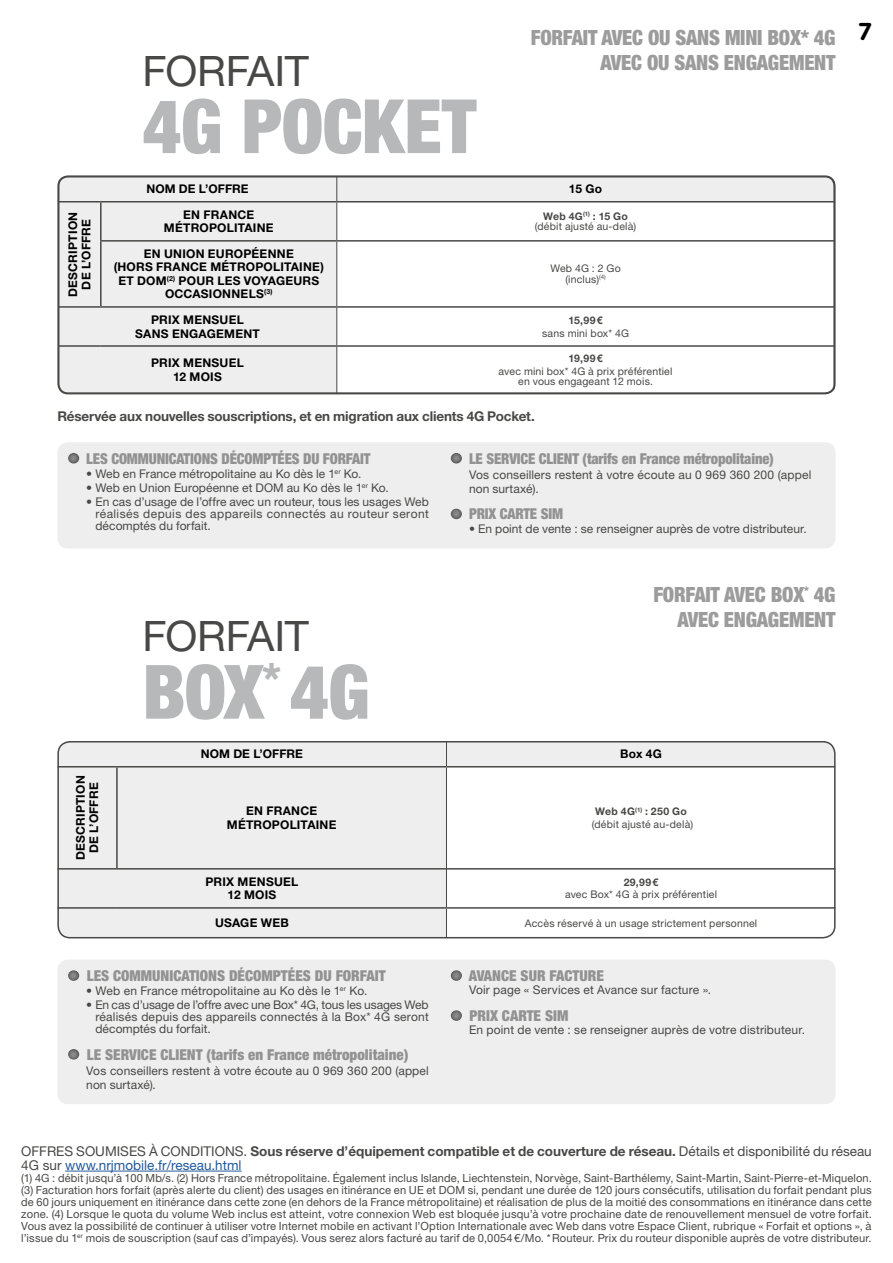
<style>
.page{position:relative;width:893px;height:1263px;background:#fff}
.page>*{position:absolute;margin:0;border:0;box-sizing:border-box;transform-origin:0 0}
.t1{font:900 condensed 75px "Helvetica Neue LT Std";letter-spacing:-.01em;color:#b7b8b9}
.t2{font:42px "Helvetica Neue LT Std";letter-spacing:-.01em;color:#484847}
.t3{font:900 condensed 21px/25.2px "Helvetica Neue LT Std";letter-spacing:-.01em;color:#9c9c9d}
.t4{font:900 condensed 15px "Helvetica Neue LT Std";color:#919291}
.t5{font:13.5px/13.5px "Helvetica Neue LT Std";color:#484847}
.t6{font:700 13.5px "Helvetica Neue LT Std";letter-spacing:-.01em;color:#484847}
.t7{font:12px/12px "Helvetica Neue LT Std";letter-spacing:.01em;color:#484847;text-align:justify}
.t8{font:700 12px/13.5px "Helvetica Neue LT Std";letter-spacing:.02em;color:#000;text-align:center}
.t9{font:700 12px "Helvetica Neue LT Std";color:#000}
.t10{font:11.25px/12px "Helvetica Neue LT Std";letter-spacing:.01em;color:#484847;text-align:justify}
.t11{font:10.5px/10.5px "Helvetica Neue LT Std";letter-spacing:.02em;color:#484847;text-align:center}
.t12{font:700 10.5px "Helvetica Neue LT Std";letter-spacing:.04em;color:#484847}
.s1{font-weight:700}
.s2{color:#22599b}
</style>
<div class="page">
<div style="left:57px;top:442px;width:779px;height:107px;background:#eee;border-radius:11px"></div>
<div style="left:68px;top:450px;width:13px;height:14px;background:#000;opacity:.75"></div>
<div style="left:451px;top:450px;width:13px;height:14px;background:#000;opacity:.75"></div>
<div style="left:451px;top:506px;width:13px;height:13px;background:#000;opacity:.75"></div>
<div style="left:60px;top:178px;width:773px;height:216px;background:#eee"></div>
<svg style="left:337px;top:202px;width:496px;height:192px"></svg>
<hr style="left:100px;top:202px;width:2px;height:38px;background:#484847">
<hr style="left:100px;top:242px;width:2px;height:64px;background:#484847">
<hr style="left:58px;top:306px;width:43px;height:2px;background:#484847">
<hr style="left:101px;top:306px;width:235px;height:2px;background:#484847">
<hr style="left:337px;top:306px;width:497px;height:2px;background:#484847">
<hr style="left:58px;top:345px;width:43px;height:2px;background:#484847">
<hr style="left:101px;top:345px;width:235px;height:2px;background:#484847">
<hr style="left:337px;top:345px;width:497px;height:2px;background:#484847">
<svg style="left:336px;top:178px;width:1px;height:23px"></svg>
<hr style="left:336px;top:202px;width:1px;height:38px;background:#484847">
<hr style="left:336px;top:242px;width:1px;height:65px;background:#484847">
<hr style="left:336px;top:307px;width:1px;height:39px;background:#484847">
<hr style="left:336px;top:346px;width:1px;height:48px;background:#484847">
<hr style="left:834px;top:346px;width:1px;height:48px;background:#484847">
<hr style="left:58px;top:201px;width:43px;height:1px;background:#484847">
<hr style="left:101px;top:201px;width:236px;height:1px;background:#484847">
<hr style="left:337px;top:201px;width:497px;height:1px;background:#484847">
<hr style="left:100px;top:240px;width:237px;height:2px;background:#484847">
<hr style="left:337px;top:240px;width:497px;height:2px;background:#484847">
<div style="left:57px;top:175px;width:779px;height:219px;border:2px solid #484847;border-radius:10px"></div>
<hr style="left:65px;top:1171px;width:177px;height:1px;background:#22599b">
<div style="left:59px;top:741px;width:774px;height:197px;background:#eee"></div>
<svg style="left:447px;top:767px;width:389px;height:171px"></svg>
<hr style="left:116px;top:767px;width:2px;height:101px;background:#484847">
<hr style="left:57px;top:868px;width:60px;height:1px;background:#484847">
<hr style="left:117px;top:868px;width:329px;height:1px;background:#484847">
<hr style="left:447px;top:868px;width:389px;height:1px;background:#484847">
<svg style="left:446px;top:744px;width:1px;height:22px"></svg>
<hr style="left:446px;top:767px;width:1px;height:102px;background:#484847">
<hr style="left:446px;top:869px;width:1px;height:38px;background:#484847">
<svg style="left:446px;top:909px;width:1px;height:26px"></svg>
<hr style="left:57px;top:766px;width:60px;height:1px;background:#484847">
<hr style="left:117px;top:766px;width:329px;height:1px;background:#484847">
<hr style="left:446px;top:766px;width:390px;height:1px;background:#484847">
<hr style="left:57px;top:907px;width:60px;height:2px;background:#484847">
<hr style="left:117px;top:907px;width:329px;height:2px;background:#484847">
<hr style="left:446px;top:907px;width:390px;height:2px;background:#484847">
<div style="left:57px;top:741px;width:779px;height:197px;border:2px solid #484847;border-radius:12px"></div>
<div style="left:57px;top:959px;width:779px;height:145px;background:#eee;border-radius:11px"></div>
<div style="left:68px;top:967px;width:13px;height:14px;background:#000;opacity:.75"></div>
<div style="left:68px;top:1046px;width:13px;height:14px;background:#000;opacity:.75"></div>
<div style="left:451px;top:967px;width:13px;height:14px;background:#000;opacity:.75"></div>
<div style="left:451px;top:1007px;width:13px;height:14px;background:#000;opacity:.75"></div>
<h3 class="t3" style="left:600px;top:24px;width:273px;text-indent:-70px">FORFAIT AVEC OU SANS MINI BOX* 4G <sup>7<br></sup>AVEC OU SANS ENGAGEMENT</h3>
<h2 class="t2" style="left:142px;top:46px;width:168px">FORFAIT</h2>
<h1 class="t1" style="left:142px;top:80px;width:335px">4G POCKET</h1>
<p class="t9" style="left:147px;top:182px;width:104px">NOM DE L’OFFRE</p>
<p class="t8" style="left:569px;top:182px;width:35px">15 Go</p>
<p class="t8" style="left:66px;top:297px;width:86px;rotate:-90deg">DESCRIPTION<br>DE L’OFFRE</p>
<p class="t8" style="left:164px;top:208px;width:111px">EN FRANCE<br>MÉTROPOLITAINE</p>
<p class="t11" style="left:535px;top:211px;width:103px"><span class="s1">Web 4G</span><sup>(1)</sup> <span class="s1">: 15 Go </span>(débit ajusté au-delà)</p>
<p class="t8" style="left:114px;top:247px;width:212px">EN UNION EUROPÉENNE<br>(HORS FRANCE MÉTROPOLITAINE)<br>ET DOM<sup>(2)</sup> POUR LES VOYAGEURS<br>OCCASIONNELS<sup>(3)</sup></p>
<p class="t11" style="left:550px;top:263px;width:72px">Web 4G : 2 Go (inclus)<sup>(4)</sup></p>
<p class="t8" style="left:135px;top:313px;width:126px">PRIX MENSUEL<br>SANS ENGAGEMENT</p>
<p class="t12" style="left:568px;top:314px;width:36px">15,99€</p>
<p class="t11" style="left:542px;top:327px;width:88px">sans mini box* 4G</p>
<p class="t8" style="left:151px;top:356px;width:94px">PRIX MENSUEL<br>12 MOIS</p>
<p class="t12" style="left:568px;top:352px;width:36px">19,99€</p>
<p class="t11" style="left:499px;top:365px;width:175px">avec mini box* 4G à prix préférentiel en vous engageant 12 mois.</p>
<p class="t6" style="left:57px;top:408px;width:479px">Réservée aux nouvelles souscriptions, et en migration aux clients 4G Pocket.</p>
<h3 class="t4" style="left:86px;top:449px;width:286px">LES COMMUNICATIONS DÉCOMPTÉES DU FORFAIT</h3>
<p class="t7" style="left:86px;top:467px;width:277px">• Web en France métropolitaine au Ko dès le 1<sup>er</sup> Ko.</p>
<p class="t7" style="left:86px;top:481px;width:304px">• Web en Union Européenne et DOM au Ko dès le 1<sup>er</sup> Ko.</p>
<p class="t7" style="left:95px;top:495px;width:335px;text-indent:-9px">• En cas d’usage de l’offre avec un routeur, tous les usages Web réalisés depuis des appareils connectés au routeur seront décomptés du forfait.</p>
<h2 class="t2" style="left:142px;top:611px;width:168px">FORFAIT</h2>
<h1 class="t1" style="left:142px;top:646px;width:229px">BOX<sup>*</sup> 4G</h1>
<h3 class="t4" style="left:469px;top:449px;width:306px">LE SERVICE CLIENT (tarifs en France métropolitaine)</h3>
<p class="t7" style="left:469px;top:468px;width:344px;line-height:13.5px">Vos conseillers restent à votre écoute au 0 969 360 200 (appel non surtaxé).</p>
<h3 class="t4" style="left:469px;top:505px;width:96px">PRIX CARTE SIM</h3>
<p class="t7" style="left:469px;top:522px;width:339px">• En point de vente : se renseigner auprès de votre distributeur.</p>
<h3 class="t3" style="left:653px;top:581px;width:184px;text-align:right">FORFAIT AVEC BOX<sup>*</sup> 4G<br>AVEC ENGAGEMENT</h3>
<p class="t8" style="left:73px;top:860px;width:86px;rotate:-90deg">DESCRIPTION<br>DE L’OFFRE</p>
<p class="t9" style="left:201px;top:746px;width:104px">NOM DE L’OFFRE</p>
<p class="t8" style="left:620px;top:747px;width:43px">Box 4G</p>
<p class="t8" style="left:227px;top:804px;width:111px">EN FRANCE<br>MÉTROPOLITAINE</p>
<p class="t11" style="left:592px;top:805px;width:103px;line-height:12.6px"><span class="s1">Web 4G</span><sup>(1)</sup> <span class="s1">: 250 Go </span>(débit ajusté au-delà)</p>
<p class="t8" style="left:205px;top:875px;width:94px">PRIX MENSUEL<br>12 MOIS</p>
<p class="t12" style="left:624px;top:875px;width:36px">29,99€</p>
<p class="t11" style="left:565px;top:889px;width:153px">avec Box* 4G à prix préférentiel</p>
<p class="t8" style="left:215px;top:916px;width:75px">USAGE WEB</p>
<p class="t11" style="left:525px;top:917px;width:234px">Accès réservé à un usage strictement personnel</p>
<h3 class="t4" style="left:87px;top:966px;width:300px">LES COMMUNICATIONS DÉCOMPTÉES DU FORFAIT</h3>
<p class="t7" style="left:86px;top:984px;width:283px">• Web en France métropolitaine au Ko dès le 1<sup>er</sup> Ko.</p>
<p class="t7" style="left:95px;top:999px;width:335px;text-indent:-9px">• En cas d’usage de l’offre avec une Box* 4G, tous les usages Web réalisés depuis des appareils connectés à la Box* 4G seront décomptés du forfait.</p>
<h3 class="t4" style="left:87px;top:1045px;width:323px">LE SERVICE CLIENT (tarifs en France métropolitaine)</h3>
<p class="t7" style="left:86px;top:1064px;width:344px;line-height:13.5px">Vos conseillers restent à votre écoute au 0 969 360 200 (appel non surtaxé).</p>
<h3 class="t4" style="left:469px;top:966px;width:137px">AVANCE SUR FACTURE</h3>
<p class="t7" style="left:469px;top:984px;width:244px">Voir page « Services et Avance sur facture ».</p>
<h3 class="t4" style="left:469px;top:1006px;width:100px">PRIX CARTE SIM</h3>
<p class="t7" style="left:469px;top:1024px;width:337px">En point de vente : se renseigner auprès de votre distributeur.</p>
<p class="t5" style="left:21px;top:1144px;width:852px">OFFRES SOUMISES À CONDITIONS. <span class="s1">Sous réserve d’équipement compatible et de couverture de réseau.</span> Détails et disponibilité du réseau<br>4G sur <span class="s2">www.nrjmobile.fr/reseau.html</span></p>
<p class="t10" style="left:21px;top:1171px;width:852px">(1) 4G : débit jusqu’à 100 Mb/s. (2) Hors France métropolitaine. Également inclus Islande, Liechtenstein, Norvège, Saint-Barthélemy, Saint-Martin, Saint-Pierre-et-Miquelon. (3) Facturation hors forfait (après alerte du client) des usages en itinérance en UE et DOM si, pendant une durée de 120 jours consécutifs, utilisation du forfait pendant plus de 60 jours uniquement en itinérance dans cette zone (en dehors de la France métropolitaine) et réalisation de plus de la moitié des consommations en itinérance dans cette zone. (4) Lorsque le quota du volume Web inclus est atteint, votre connexion Web est bloquée jusqu’à votre prochaine date de renouvellement mensuel de votre forfait.<br>Vous avez la possibilité de continuer à utiliser votre Internet mobile en activant l’Option Internationale avec Web dans votre Espace Client, rubrique « Forfait et options », à l’issue du 1<sup>er</sup> mois de souscription (sauf cas d’impayés). Vous serez alors facturé au tarif de 0,0054€/Mo. *Routeur. Prix du routeur disponible auprès de votre distributeur.</p>
</div>
